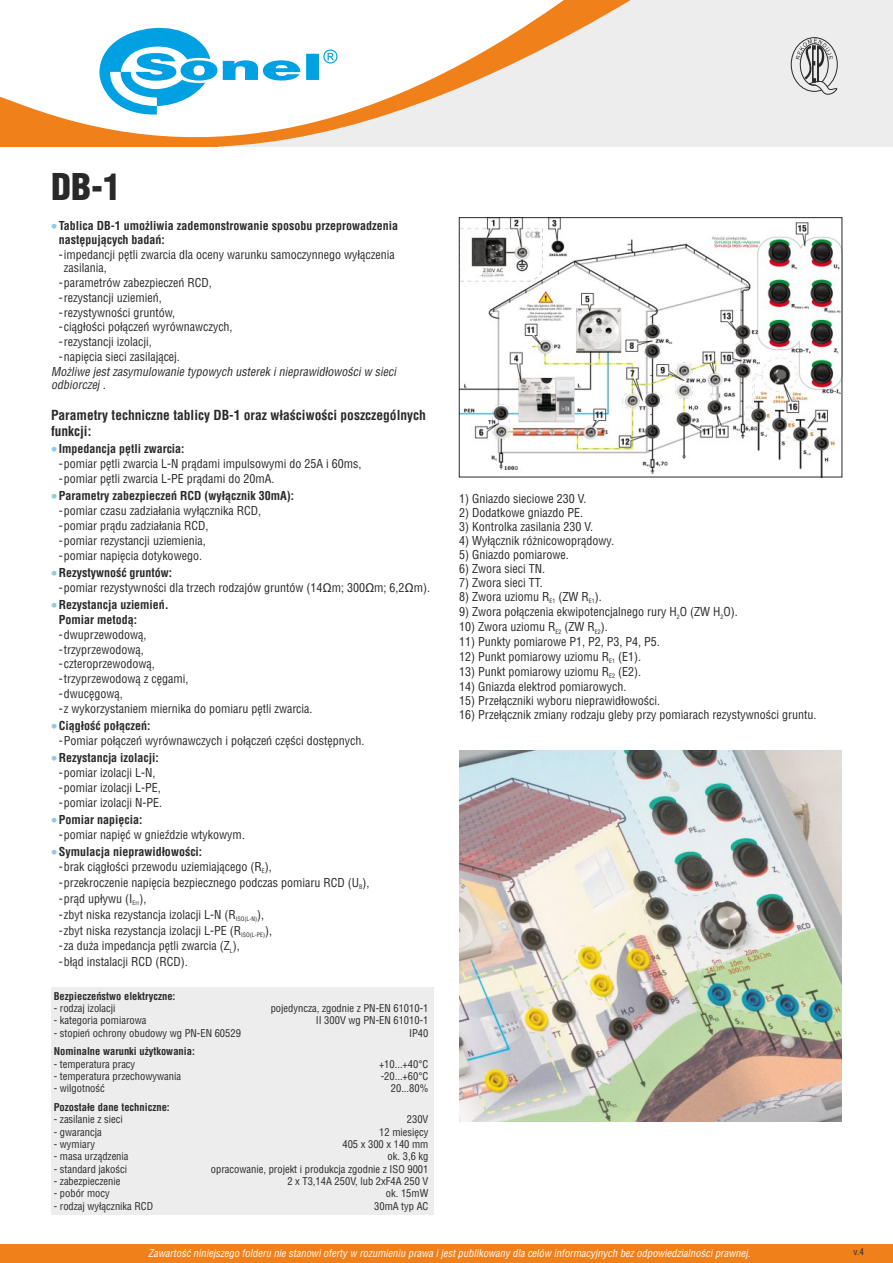
<style>
.page{position:relative;width:893px;height:1263px;background:#fff}
.page>*{position:absolute;margin:0;border:0;box-sizing:border-box;transform-origin:0 0}
.t1{font:900 36px "Switzerland Cond";color:#292929}
.t2{font:700 13.5px/15.3px "Switzerland Condensed";color:#292929}
.t3{font:13.5px "Symbol";color:#96c9e6}
.t4{font:12px/14.9px "Switzerland Condensed";color:#292929}
.t5{font:700 12px/13.8px "Switzerland Condensed";color:#292929}
.t6{font:italic 12px/13.4px "Switzerland Condensed";color:#292929}
.t7{font:10.5px "Switzerland Condensed";color:#292929}
.t8{font:italic 10.5px "Switzerland Condensed";color:#fff}
.t9{font:700 10.5px "Switzerland Condensed";color:#292929}
.t10{font:9px "Switzerland Condensed";color:#292929}
.t11{font:6px "Switzerland Condensed";color:#292929}
.s1{font-weight:700}
.s2{font-family:"Arial Narrow"}
.s3{font-family:"Batang"}
.s4{font-family:"Arial"}
</style>
<div class="page">
<div style="left:0;top:0;width:893px;height:147px;background:#ededed"></div>
<svg style="left:564px;top:0;width:67px;height:38px"></svg>
<svg style="left:0;top:0;width:564px;height:147px;fill:#fff"></svg>
<svg style="left:99px;top:26px;width:238px;height:89px;background:#ade0f6"></svg>
<div style="left:0;top:1244px;width:893px;height:19px;background:#f0801a"></div>
<img style="left:459px;top:751px;width:383px;height:370px">
<img style="left:461px;top:219px;width:379px;height:256px">
<div style="left:459px;top:217px;width:383px;height:260px;border:1px solid #292929"></div>
<div style="left:51px;top:987px;width:383px;height:228px;background:#ededed"></div>
<svg style="left:790px;top:37px;width:48px;height:58px"></svg>
<h1 class="t1" style="left:51px;top:171px;width:72px">DB-1</h1>
<p class="t5" style="left:59px;top:220px;width:341px">Tablica DB-1 umożliwia zademonstrowanie sposobu przeprowadzenia następujących badań:</p>
<p class="t4" style="left:64px;top:249px;width:333px;line-height:13.4px;text-indent:-5px">-impedancji pętli zwarcia dla oceny warunku samoczynnego wyłączenia zasilania,</p>
<p class="t4" style="left:59px;top:276px;width:175px">-parametrów zabezpieczeń RCD, -rezystancji uziemień, -rezystywności gruntów,<br>-ciągłości połączeń wyrównawczych, -rezystancji izolacji,<br>-napięcia sieci zasilającej.</p>
<p class="t6" style="left:51px;top:366px;width:347px">Możliwe jest zasymulowanie typowych usterek i nieprawidłowości w sieci odbiorczej .</p>
<p class="t2" style="left:51px;top:409px;width:376px">Parametry techniczne tablicy DB-1 oraz właściwości poszczególnych funkcji:</p>
<p class="t5" style="left:59px;top:443px;width:127px">Impedancja pętli zwarcia:</p>
<p class="t4" style="left:59px;top:457px;width:304px">-pomiar pętli zwarcia L-N prądami impulsowymi do 25A i 60ms, -pomiar pętli zwarcia L-PE prądami do 20mA.</p>
<p class="t5" style="left:59px;top:490px;width:237px">Parametry zabezpieczeń RCD (wyłącznik 30mA):</p>
<p class="t4" style="left:59px;top:504px;width:204px">-pomiar czasu zadziałania wyłącznika RCD, -pomiar prądu zadziałania RCD,<br>-pomiar rezystancji uziemienia,<br>-pomiar napięcia dotykowego.</p>
<p class="t4" style="left:59px;top:566px;width:373px"><span class="s1">Rezystywność gruntów:<br></span>-pomiar rezystywności dla trzech rodzajów gruntów (14<span class="s2">Ω</span>m; 300<span class="s2">Ω</span>m; 6,2<span class="s2">Ω</span>m).</p>
<p class="t5" style="left:59px;top:597px;width:112px;line-height:15.3px">Rezystancja uziemień.<br>Pomiar metodą:</p>
<p class="t4" style="left:59px;top:628px;width:255px">-dwuprzewodową,<br>-trzyprzewodową,<br>-czteroprzewodową,<br>-trzyprzewodową z cęgami,<br>-dwucęgową,<br>-z wykorzystaniem miernika do pomiaru pętli zwarcia.</p>
<p class="t5" style="left:59px;top:719px;width:93px">Ciągłość połączeń:</p>
<p class="t4" style="left:59px;top:734px;width:307px">-Pomiar połączeń wyrównawczych i połączeń części dostępnych.</p>
<p class="t5" style="left:59px;top:751px;width:102px">Rezystancja izolacji:</p>
<p class="t4" style="left:59px;top:766px;width:105px">-pomiar izolacji L-N, -pomiar izolacji L-PE, -pomiar izolacji N-PE.</p>
<p class="t4" style="left:59px;top:813px;width:188px"><span class="s1">Pomiar napięcia:<br></span>-pomiar napięć w gnieździe wtykowym<span class="s3">.</span></p>
<p class="t4" style="left:59px;top:845px;width:312px;line-height:15.5px"><span class="s1">Symulacja nieprawidłowości:<br></span>-brak ciągłości przewodu uziemiającego (R ),<sub>E<br></sub>-przekroczenie napięcia bezpiecznego podczas pomiaru RCD (U ),</p>
<p class="t3" style="left:51px;top:221px;width:10px">•</p>
<p class="t3" style="left:51px;top:444px;width:10px">•</p>
<p class="t3" style="left:51px;top:491px;width:10px">•</p>
<p class="t3" style="left:51px;top:567px;width:10px">•</p>
<p class="t3" style="left:51px;top:599px;width:10px">•</p>
<p class="t3" style="left:51px;top:720px;width:10px">•</p>
<p class="t3" style="left:51px;top:753px;width:10px">•</p>
<p class="t3" style="left:51px;top:814px;width:10px">•</p>
<p class="t3" style="left:51px;top:846px;width:10px">•</p>
<p class="t11" style="left:359px;top:884px;width:5px">B</p>
<p class="t4" style="left:59px;top:892px;width:89px">-prąd upływu (I ),</p>
<p class="t11" style="left:132px;top:900px;width:8px">Err</p>
<p class="t4" style="left:59px;top:908px;width:179px">-zbyt niska rezystancja izolacji L-N (R</p>
<p class="t4" style="left:257px;top:908px;width:8px">),</p>
<p class="t11" style="left:236px;top:916px;width:23px">ISO(L-N)</p>
<p class="t4" style="left:59px;top:924px;width:184px">-zbyt niska rezystancja izolacji L-PE (R</p>
<p class="t4" style="left:265px;top:924px;width:8px">),</p>
<p class="t11" style="left:241px;top:932px;width:25px">ISO(L-PE)</p>
<p class="t4" style="left:59px;top:939px;width:182px;line-height:15.9px">-za duża impedancja pętli zwarcia (Z ),<sub>L </sub>-błąd instalacji RCD (RCD).</p>
<p class="t4" style="left:459px;top:492px;width:129px">1) Gniazdo sieciowe 230 V.</p>
<p class="t4" style="left:459px;top:506px;width:125px">2) Dodatkowe gniazdo PE.</p>
<p class="t4" style="left:459px;top:520px;width:135px">3) Kontrolka zasilania 230 V.</p>
<p class="t4" style="left:459px;top:534px;width:156px">4) Wyłącznik różnicowoprądowy.</p>
<p class="t4" style="left:459px;top:548px;width:111px">5) Gniazdo pomiarowe.</p>
<p class="t4" style="left:459px;top:562px;width:87px">6) Zwora sieci TN.</p>
<p class="t4" style="left:459px;top:576px;width:85px">7) Zwora sieci TT.</p>
<p class="t4" style="left:459px;top:590px;width:144px">8) Zwora uziomu R (ZW R ).</p>
<p class="t11" style="left:550px;top:599px;width:7px">E1</p>
<p class="t11" style="left:589px;top:599px;width:7px">E1</p>
<p class="t4" style="left:459px;top:605px;width:280px">9) Zwora połączenia ekwipotencjalnego rury H O (ZW H O).</p>
<p class="t11" style="left:677px;top:614px;width:4px">2</p>
<p class="t11" style="left:721px;top:614px;width:4px">2</p>
<p class="t4" style="left:459px;top:620px;width:150px">10) Zwora uziomu R (ZW R ).</p>
<p class="t11" style="left:556px;top:629px;width:7px">E2</p>
<p class="t11" style="left:595px;top:629px;width:7px">E2</p>
<p class="t4" style="left:459px;top:636px;width:202px">11) Punkty pomiarowe P1, P2, P3, P4, P5.</p>
<p class="t4" style="left:459px;top:650px;width:183px">12) Punkt pomiarowy uziomu R (E1).</p>
<p class="t11" style="left:609px;top:658px;width:7px">E1</p>
<p class="t4" style="left:459px;top:665px;width:183px">13) Punkt pomiarowy uziomu R (E2).</p>
<p class="t11" style="left:609px;top:673px;width:7px">E2</p>
<p class="t4" style="left:459px;top:680px;width:169px">14) Gniazda elektrod pomiarowych.</p>
<p class="t4" style="left:459px;top:694px;width:202px">15) Przełączniki wyboru nieprawidłowości.</p>
<p class="t4" style="left:459px;top:708px;width:359px">16) Przełącznik zmiany rodzaju gleby przy pomiarach rezystywności gruntu.</p>
<p class="t9" style="left:54px;top:991px;width:123px">Bezpieczeństwo elektryczne:</p>
<p class="t7" style="left:54px;top:1004px;width:63px">- rodzaj izolacji</p>
<p class="t7" style="left:271px;top:1004px;width:159px">pojedyncza, zgodnie z PN-EN 61010-1</p>
<p class="t7" style="left:54px;top:1016px;width:94px">- kategoria pomiarowa</p>
<p class="t7" style="left:316px;top:1016px;width:114px">II 300V wg PN-EN 61010-1</p>
<p class="t7" style="left:54px;top:1028px;width:189px">- stopień ochrony obudowy wg PN-EN 60529</p>
<p class="t7" style="left:409px;top:1028px;width:21px">IP40</p>
<p class="t9" style="left:54px;top:1047px;width:143px">Nominalne warunki użytkowania:</p>
<p class="t7" style="left:54px;top:1059px;width:83px">- temperatura pracy</p>
<p class="t7" style="left:379px;top:1059px;width:51px">+10...+40<span class="s4">°</span>C</p>
<p class="t7" style="left:54px;top:1072px;width:129px">- temperatura przechowywania</p>
<p class="t7" style="left:381px;top:1072px;width:49px">-20...+60<span class="s4">°</span>C</p>
<p class="t7" style="left:54px;top:1084px;width:53px">- wilgotność</p>
<p class="t7" style="left:391px;top:1084px;width:39px">20...80%</p>
<p class="t9" style="left:54px;top:1103px;width:118px">Pozostałe dane techniczne:</p>
<p class="t7" style="left:54px;top:1115px;width:71px">- zasilanie z sieci</p>
<p class="t7" style="left:407px;top:1115px;width:23px">230V</p>
<p class="t7" style="left:54px;top:1127px;width:50px">- gwarancja</p>
<p class="t7" style="left:379px;top:1127px;width:51px">12 miesięcy</p>
<p class="t7" style="left:54px;top:1140px;width:43px">- wymiary</p>
<p class="t7" style="left:342px;top:1140px;width:87px">405 x 300 x 140 mm</p>
<p class="t7" style="left:54px;top:1152px;width:76px">- masa urządzenia</p>
<p class="t7" style="left:388px;top:1152px;width:42px">ok. 3,6 kg</p>
<p class="t7" style="left:54px;top:1164px;width:75px">- standard jakości</p>
<p class="t7" style="left:211px;top:1164px;width:219px">opracowanie, projekt i produkcja zgodnie z ISO 9001</p>
<p class="t7" style="left:54px;top:1177px;width:68px">- zabezpieczenie</p>
<p class="t7" style="left:287px;top:1177px;width:143px">2 x T3,14A 250V, lub 2xF4A 250 V</p>
<p class="t7" style="left:54px;top:1189px;width:57px">- pobór mocy</p>
<p class="t7" style="left:386px;top:1189px;width:44px">ok. 15mW</p>
<p class="t7" style="left:54px;top:1201px;width:101px">- rodzaj wyłącznika RCD</p>
<p class="t7" style="left:374px;top:1201px;width:56px">30mA typ AC</p>
<p class="t8" style="left:148px;top:1248px;width:604px">Zawartość niniejszego folderu nie stanowi oferty w rozumieniu prawa i jest publikowany dla celów informacyjnych bez odpowiedzialności prawnej.</p>
<p class="t10" style="left:854px;top:1247px;width:12px">v.4</p>
</div>
